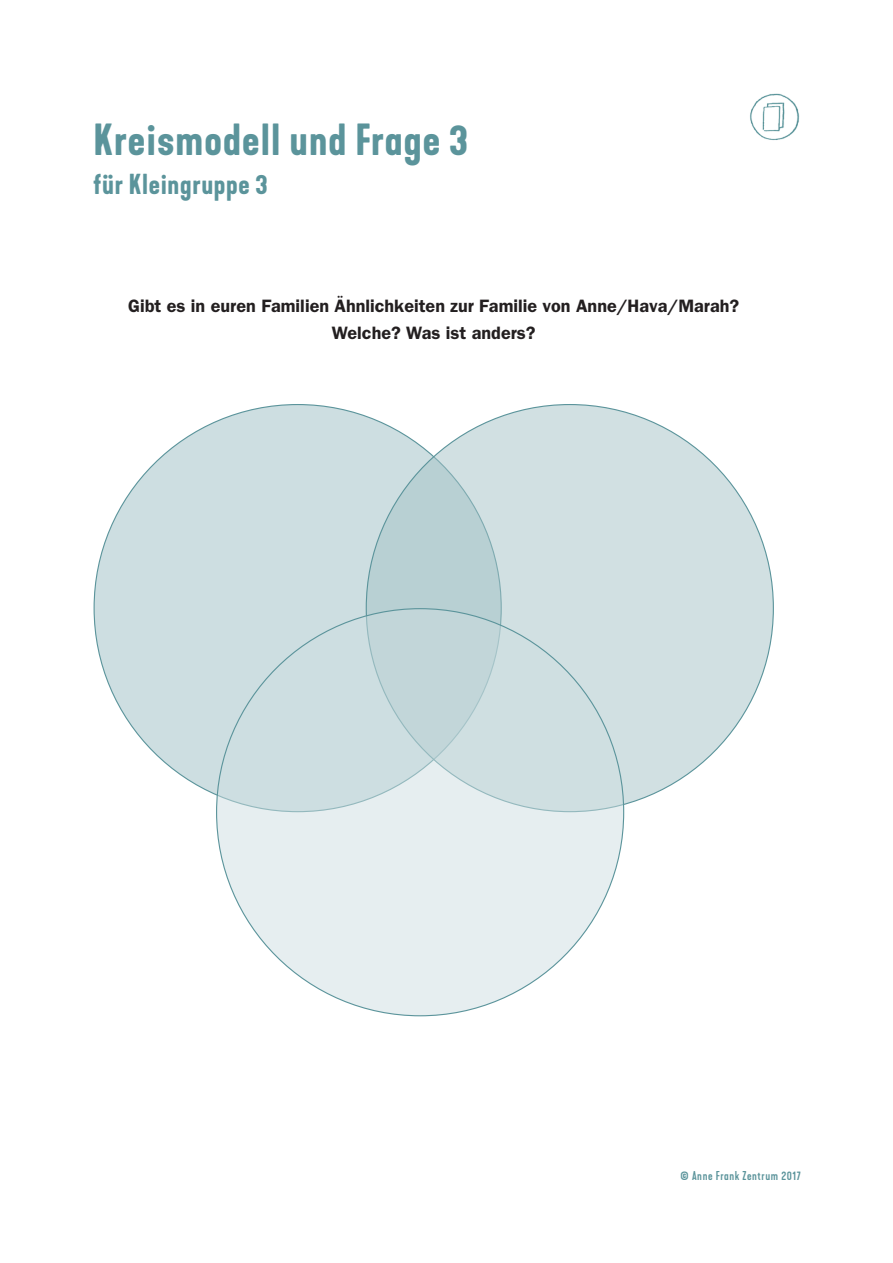
<style>
.page{position:relative;width:893px;height:1263px;background:#fff}
.page>*{position:absolute;margin:0;border:0;box-sizing:border-box;transform-origin:0 0}
.t1{font:600 42px "Kapra Neue";letter-spacing:.025em;color:#5b949b}
.t2{font:600 27px "Kapra Neue";letter-spacing:.025em;color:#5b949b}
.t3{font:600 18px/27px "Franklin Gothic";color:#231f20;text-align:center}
.t4{font:500 12px "Kapra Neue";letter-spacing:.05em;color:#5b949b}
</style>
<div class="page">
<img style="left:750px;top:93px;width:50px;height:47px">
<div style="left:94px;top:405px;width:407px;height:407px;background:#cddee1;border-radius:50%"></div>
<svg style="left:366px;top:405px;width:407px;height:407px;background:#ccdddf"></svg>
<svg style="left:217px;top:609px;width:407px;height:407px;fill:#e6eef0"></svg>
<h1 class="t1" style="left:94px;top:113px;width:376px">Kreismodell und Frage 3</h1>
<h2 class="t2" style="left:94px;top:167px;width:176px">für Kleingruppe 3</h2>
<p class="t3" style="left:128px;top:292px;width:612px">Gibt es in euren Familien Ähnlichkeiten zur Familie von Anne/Hava/Marah?<br>Welche? Was ist anders?</p>
<p class="t4" style="left:681px;top:1168px;width:122px">© Anne Frank Zentrum 2017</p>
</div>
